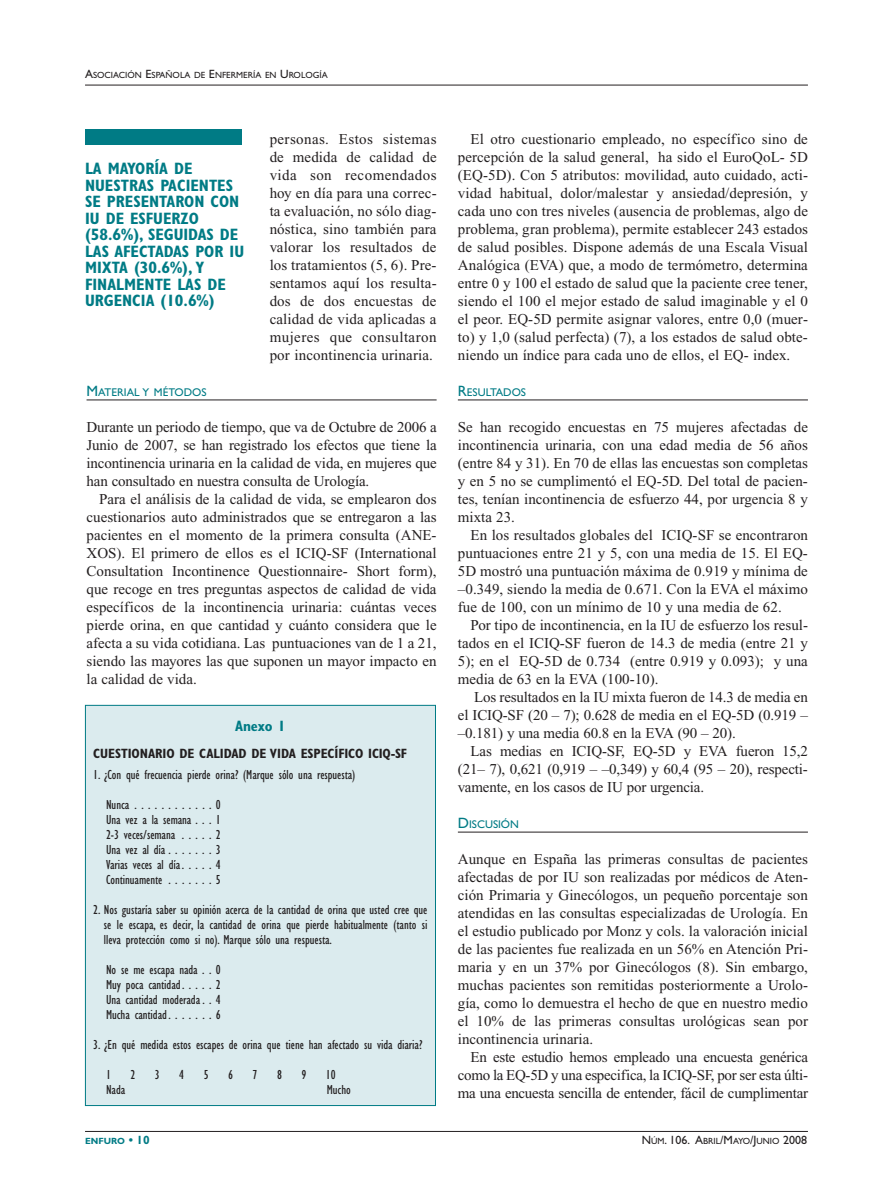
<style>
.page{position:relative;width:893px;height:1191px;background:#fff}
.page>*{position:absolute;margin:0;border:0;box-sizing:border-box;transform-origin:0 0}
.t1{font:700 condensed 16.5px/16.5px "Gill Sans";color:#007b85}
.t2{font:15px/18px "Times New Roman";color:#231f20;text-align:justify}
.t3{font:700 condensed 15px "Gill Sans";letter-spacing:-.005em;color:#007b85}
.t4{font:condensed 13.5px/15px "Gill Sans";letter-spacing:-.005em;color:#231f20;text-align:justify}
.t5{font:700 condensed 13.5px "Gill Sans";letter-spacing:-.005em;color:#231f20}
.t6{font:12px "Gill Sans";color:#231f20}
.t7{font:11.25px "Gill Sans";color:#007b85}
.t8{font:9px "Gill Sans";color:#231f20}
.t9{font:700 9px "Gill Sans";color:#007b85}
.s1{font-size:12px}
.s2{font-size:15px}
.s3{font-size:9px}
</style>
<div class="page">
<hr style="left:85px;top:1131px;width:723px;height:1px;background:#231f20">
<hr style="left:85px;top:85px;width:723px;height:1px;background:#231f20">
<hr style="left:87px;top:400px;width:350px;height:1px;background:#231f20">
<hr style="left:458px;top:400px;width:350px;height:1px;background:#231f20">
<hr style="left:458px;top:832px;width:350px;height:1px;background:#231f20">
<div style="left:85px;top:705px;width:350px;height:400px;background:#dbebee"></div>
<div style="left:85px;top:705px;width:351px;height:401px;border:1px solid #007b85"></div>
<div style="left:85px;top:130px;width:156px;height:15px;background:#007b85"></div>
<p class="t8" style="left:85px;top:70px;width:244px"><span class="s1">A</span>SOCIACIÓN <span class="s1">E</span>SPAÑOLA DE <span class="s1">E</span>NFERMERÍA EN <span class="s1">U</span>ROLOGÍA</p>
<p class="t1" style="left:85px;top:160px;width:161px">LA MAYORÍA DE<br>NUESTRAS PACIENTES<br>SE PRESENTARON CON<br>IU DE ESFUERZO (58.6%), SEGUIDAS DE<br>LAS AFECTADAS POR IU<br>MIXTA (30.6%), Y<br>FINALMENTE LAS DE<br>URGENCIA (10.6%)</p>
<p class="t2" style="left:270px;top:130px;width:168px">personas. Estos sistemas de medida de calidad de vida son recomendados hoy en día para una correc&shy;ta evaluación, no sólo diag&shy;nóstica, sino también para valorar los resultados de los tratamientos (5, 6). Pre&shy;sentamos aquí los resulta&shy;dos de dos encuestas de calidad de vida aplicadas a mujeres que consultaron por incontinencia urinaria.</p>
<p class="t7" style="left:87px;top:386px;width:121px"><span class="s2">M</span>ATERIAL Y MÉTODOS</p>
<p class="t2" style="left:87px;top:418px;width:352px">Durante un periodo de tiempo, que va de Octubre de 2006 a Junio de 2007, se han registrado los efectos que tiene la incontinencia urinaria en la calidad de vida, en mujeres que han consultado en nuestra consulta de Urología.</p>
<p class="t2" style="left:87px;top:490px;width:352px;text-indent:13px">Para el análisis de la calidad de vida, se emplearon dos cuestionarios auto administrados que se entregaron a las pacientes en el momento de la primera consulta (ANE-XOS). El primero de ellos es el ICIQ-SF (International Consultation Incontinence Questionnaire- Short form), que recoge en tres preguntas aspectos de calidad de vida específicos de la incontinencia urinaria: cuántas veces pierde orina, en que cantidad y cuánto considera que le afecta a su vida cotidiana. Las puntuaciones van de 1 a 21, siendo las mayores las que suponen un mayor impacto en la calidad de vida.</p>
<p class="t3" style="left:235px;top:717px;width:52px">Anexo 1</p>
<p class="t5" style="left:93px;top:745px;width:315px">CUESTIONARIO DE CALIDAD DE VIDA ESPECÍFICO ICIQ-SF</p>
<p class="t4" style="left:93px;top:767px;width:264px">1. ¿Con qué frecuencia pierde orina? (Marque sólo una respuesta)</p>
<p class="t4" style="left:106px;top:797px;width:116px">Nunca . . . . . . . . . . . . 0<br>Una vez a la semana . . . 1<br>2-3 veces/semana . . . . . 2<br>Una vez al día . . . . . . . 3<br>Varias veces al día. . . . . 4<br>Continuamente . . . . . . . 5</p>
<p class="t4" style="left:104px;top:902px;width:325px;text-indent:-11px">2. Nos gustaría saber su opinión acerca de la cantidad de orina que usted cree que se le escapa, es decir, la cantidad de orina que pierde habitualmente (tanto si lleva protección como si no). Marque sólo una respuesta.</p>
<p class="t4" style="left:106px;top:962px;width:116px">No se me escapa nada . . 0<br>Muy poca cantidad. . . . . 2<br>Una cantidad moderada . . 4<br>Mucha cantidad. . . . . . . 6</p>
<p class="t4" style="left:93px;top:1037px;width:331px">3. ¿En qué medida estos escapes de orina que tiene han afectado su vida diaria?</p>
<p class="t4" style="left:106px;top:1067px;width:6px">1</p>
<p class="t4" style="left:130px;top:1067px;width:6px">2</p>
<p class="t4" style="left:155px;top:1067px;width:6px">3</p>
<p class="t4" style="left:179px;top:1067px;width:6px">4</p>
<p class="t4" style="left:204px;top:1067px;width:6px">5</p>
<p class="t4" style="left:228px;top:1067px;width:6px">6</p>
<p class="t4" style="left:253px;top:1067px;width:6px">7</p>
<p class="t4" style="left:277px;top:1067px;width:6px">8</p>
<p class="t4" style="left:301px;top:1067px;width:6px">9</p>
<p class="t4" style="left:326px;top:1067px;width:11px">10</p>
<p class="t4" style="left:106px;top:1082px;width:21px">Nada</p>
<p class="t4" style="left:327px;top:1082px;width:25px">Mucho</p>
<p class="t2" style="left:458px;top:130px;width:352px;text-indent:13px">El otro cuestionario empleado, no específico sino de percepción de la salud general, ha sido el EuroQoL- 5D (EQ-5D). Con 5 atributos: movilidad, auto cuidado, acti&shy;vidad habitual, dolor/malestar y ansiedad/depresión, y cada uno con tres niveles (ausencia de problemas, algo de problema, gran problema), permite establecer 243 estados de salud posibles. Dispone además de una Escala Visual Analógica (EVA) que, a modo de termómetro, determina entre 0 y 100 el estado de salud que la paciente cree tener, siendo el 100 el mejor estado de salud imaginable y el 0 el peor. EQ-5D permite asignar valores, entre 0,0 (muer&shy;to) y 1,0 (salud perfecta) (7), a los estados de salud obte&shy;niendo un índice para cada uno de ellos, el EQ- index.</p>
<p class="t7" style="left:458px;top:386px;width:70px"><span class="s2">R</span>ESULTADOS</p>
<p class="t2" style="left:458px;top:418px;width:352px">Se han recogido encuestas en 75 mujeres afectadas de incontinencia urinaria, con una edad media de 56 años (entre 84 y 31). En 70 de ellas las encuestas son completas y en 5 no se cumplimentó el EQ-5D. Del total de pacien&shy;tes, tenían incontinencia de esfuerzo 44, por urgencia 8 y mixta 23.</p>
<p class="t2" style="left:458px;top:526px;width:352px;text-indent:13px">En los resultados globales del ICIQ-SF se encontraron puntuaciones entre 21 y 5, con una media de 15. El EQ-5D mostró una puntuación máxima de 0.919 y mínima de –0.349, siendo la media de 0.671. Con la EVA el máximo fue de 100, con un mínimo de 10 y una media de 62.</p>
<p class="t2" style="left:458px;top:616px;width:352px;text-indent:13px">Por tipo de incontinencia, en la IU de esfuerzo los resul&shy;tados en el ICIQ-SF fueron de 14.3 de media (entre 21 y 5); en el EQ-5D de 0.734 (entre 0.919 y 0.093); y una media de 63 en la EVA (100-10).</p>
<p class="t2" style="left:458px;top:688px;width:352px;text-indent:16px">Los resultados en la IU mixta fueron de 14.3 de media en el ICIQ-SF (20 – 7); 0.628 de media en el EQ-5D (0.919 – –0.181) y una media 60.8 en la EVA (90 – 20).</p>
<p class="t2" style="left:458px;top:742px;width:352px;text-indent:13px">Las medias en ICIQ-SF, EQ-5D y EVA fueron 15,2 (21– 7), 0,621 (0,919 – –0,349) y 60,4 (95 – 20), respecti&shy;vamente, en los casos de IU por urgencia.</p>
<p class="t7" style="left:458px;top:818px;width:63px"><span class="s2">D</span>ISCUSIÓN</p>
<p class="t2" style="left:458px;top:850px;width:352px">Aunque en España las primeras consultas de pacientes afectadas de por IU son realizadas por médicos de Aten&shy;ción Primaria y Ginecólogos, un pequeño porcentaje son atendidas en las consultas especializadas de Urología. En el estudio publicado por Monz y cols. la valoración inicial de las pacientes fue realizada en un 56% en Atención Pri&shy;maria y en un 37% por Ginecólogos (8). Sin embargo, muchas pacientes son remitidas posteriormente a Urolo&shy;gía, como lo demuestra el hecho de que en nuestro medio el 10% de las primeras consultas urológicas sean por incontinencia urinaria.</p>
<p class="t2" style="left:458px;top:1048px;width:352px;text-indent:13px">En este estudio hemos empleado una encuesta genérica como la EQ-5D y una especifica, la ICIQ-SF, por ser esta últi&shy;ma una encuesta sencilla de entender, fácil de cumplimentar</p>
<p class="t9" style="left:85px;top:1135px;width:66px">ENFURO <span class="s1">• 10</span></p>
<p class="t6" style="left:642px;top:1133px;width:167px">N<span class="s3">ÚM</span>. 106. A<span class="s3">BRIL</span>/M<span class="s3">AYO</span>/J<span class="s3">UNIO</span> 2008</p>
</div>
